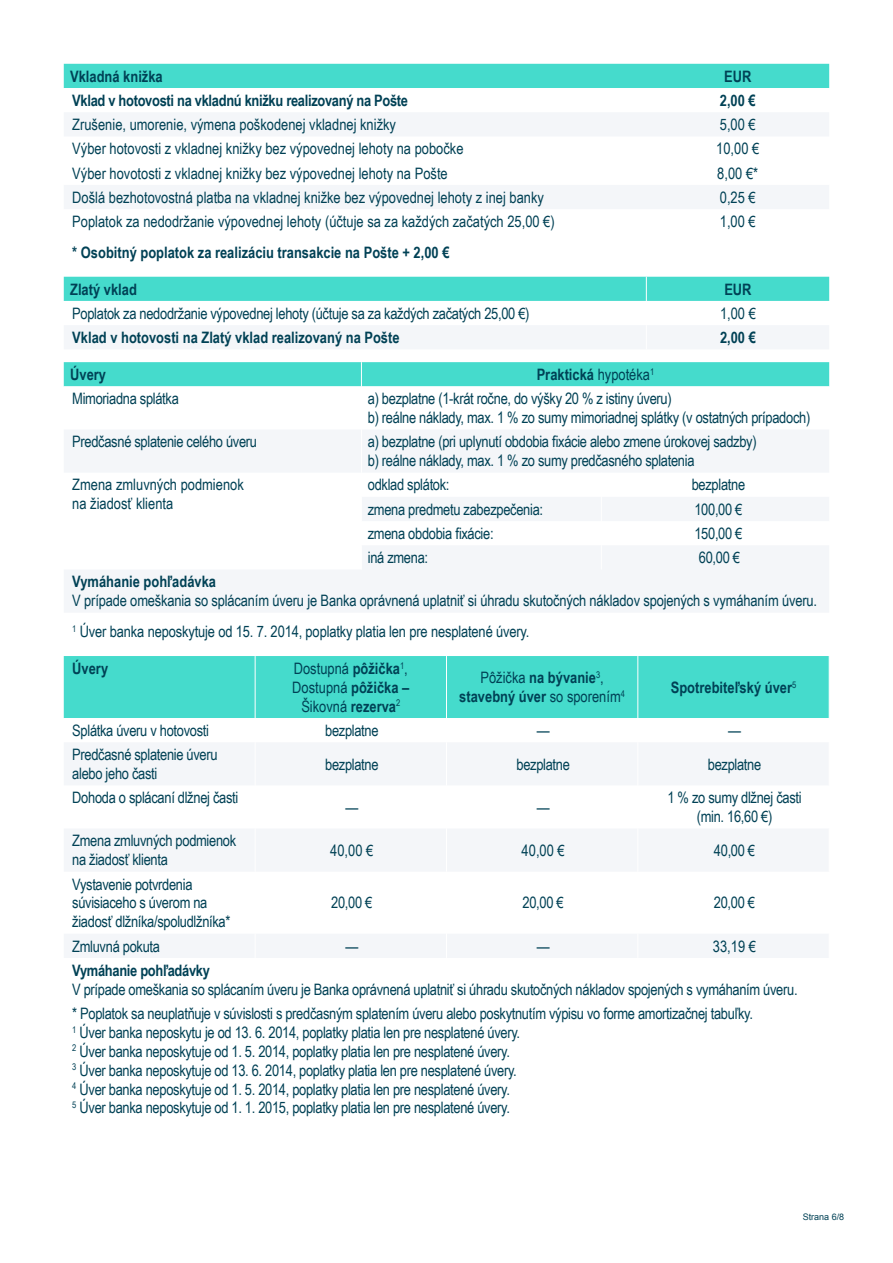
<style>
.page{position:relative;width:893px;height:1263px;background:#fff}
.page>*{position:absolute;margin:0;border:0;box-sizing:border-box;transform-origin:0 0}
.t1{font:15.75px/18.9px "Arial Narrow";letter-spacing:-.02em;color:#004155}
.t2{font:15.75px/18.9px "Arial Narrow";color:#004155}
.t3{font:700 15.75px/18.9px "Arial Narrow";color:#004155;text-align:center}
.t4{font:700 15.75px "Arial Narrow";letter-spacing:-.02em;color:#004155}
.t5{font:9px "Arial";color:#004155}
.s1{font-weight:400}
.s2{font-weight:700}
</style>
<div class="page">
<div style="left:64px;top:64px;width:765px;height:24px;background:#45dbcc"></div>
<svg style="left:64px;top:113px;width:765px;height:96px"></svg>
<svg style="left:64px;top:430px;width:765px;height:182px;fill:#f4f6f9"></svg>
<div style="left:64px;top:362px;width:765px;height:24px;background:#45dbcc"></div>
<svg style="left:601px;top:473px;width:1px;height:96px"></svg>
<hr style="left:361px;top:429px;width:1px;height:44px;background:#fff">
<svg style="left:361px;top:473px;width:1px;height:96px"></svg>
<div style="left:64px;top:656px;width:765px;height:62px;background:#45dbcc"></div>
<svg style="left:64px;top:743px;width:764px;height:215px;fill:#f4f6f9"></svg>
<hr style="left:255px;top:656px;width:1px;height:62px;background:#fff">
<hr style="left:446px;top:656px;width:1px;height:62px;background:#fff">
<hr style="left:637px;top:656px;width:1px;height:62px;background:#fff">
<hr style="left:255px;top:742px;width:1px;height:43px;background:#fff">
<hr style="left:446px;top:742px;width:1px;height:43px;background:#fff">
<hr style="left:637px;top:742px;width:1px;height:43px;background:#fff">
<hr style="left:255px;top:828px;width:1px;height:44px;background:#fff">
<hr style="left:446px;top:828px;width:1px;height:44px;background:#fff">
<hr style="left:637px;top:828px;width:1px;height:44px;background:#fff">
<svg style="left:255px;top:934px;width:1px;height:24px"></svg>
<svg style="left:446px;top:934px;width:1px;height:24px"></svg>
<svg style="left:637px;top:934px;width:1px;height:24px"></svg>
<hr style="left:255px;top:785px;width:1px;height:43px;background:#fff">
<hr style="left:446px;top:785px;width:1px;height:43px;background:#fff">
<hr style="left:637px;top:785px;width:1px;height:43px;background:#fff">
<hr style="left:255px;top:872px;width:1px;height:62px;background:#fff">
<hr style="left:446px;top:872px;width:1px;height:62px;background:#fff">
<hr style="left:637px;top:872px;width:1px;height:62px;background:#fff">
<svg style="left:64px;top:277px;width:765px;height:72px"></svg>
<p class="t3" style="left:70px;top:66px;width:94px">Vkladná knižka</p>
<p class="t3" style="left:724px;top:66px;width:29px">EUR</p>
<p class="t4" style="left:72px;top:88px;width:337px">Vklad v hotovosti na vkladnú knižku realizovaný na Pošte</p>
<p class="t3" style="left:720px;top:90px;width:37px">2,00 €</p>
<p class="t2" style="left:72px;top:114px;width:325px">Zrušenie, umorenie, výmena poškodenej vkladnej knižky</p>
<p class="t1" style="left:720px;top:114px;width:37px">5,00 €</p>
<p class="t2" style="left:72px;top:139px;width:393px">Výber hotovosti z vkladnej knižky bez výpovednej lehoty na pobočke</p>
<p class="t1" style="left:716px;top:139px;width:45px">10,00 €</p>
<p class="t2" style="left:72px;top:163px;width:377px">Výber hovotosti z vkladnej knižky bez výpovednej lehoty na Pošte</p>
<p class="t1" style="left:717px;top:163px;width:42px">8,00 €*</p>
<p class="t2" style="left:72px;top:187px;width:473px">Došlá bezhotovostná platba na vkladnej knižke bez výpovednej lehoty z inej banky</p>
<p class="t1" style="left:720px;top:187px;width:37px">0,25 €</p>
<p class="t2" style="left:72px;top:211px;width:484px">Poplatok za nedodržanie výpovednej lehoty (účtuje sa za každých začatých 25,00 €)</p>
<p class="t1" style="left:720px;top:211px;width:37px">1,00 €</p>
<p class="t3" style="left:72px;top:242px;width:379px">* Osobitný poplatok za realizáciu transakcie na Pošte + 2,00 €</p>
<p class="t3" style="left:70px;top:279px;width:68px">Zlatý vklad</p>
<p class="t3" style="left:724px;top:279px;width:29px">EUR</p>
<p class="t1" style="left:72px;top:303px;width:459px">Poplatok za nedodržanie výpovednej lehoty (účtuje sa za každých začatých 25,00 €)</p>
<p class="t1" style="left:720px;top:303px;width:37px">1,00 €</p>
<p class="t3" style="left:72px;top:327px;width:329px">Vklad v hotovosti na Zlatý vklad realizovaný na Pošte</p>
<p class="t3" style="left:720px;top:327px;width:37px">2,00 €</p>
<p class="t3" style="left:70px;top:364px;width:37px">Úvery</p>
<p class="t3" style="left:537px;top:364px;width:119px">Praktická <span class="s1">hypotéka</span><sup>1</sup></p>
<p class="t1" style="left:72px;top:389px;width:108px">Mimoriadna splátka</p>
<p class="t1" style="left:368px;top:389px;width:444px">a) bezplatne (1-krát ročne, do výšky 20 % z istiny úveru)<br>b) reálne náklady, max. 1 % zo sumy mimoriadnej splátky (v ostatných prípadoch)</p>
<p class="t1" style="left:72px;top:432px;width:186px">Predčasné splatenie celého úveru</p>
<p class="t1" style="left:368px;top:432px;width:390px">a) bezplatne (pri uplynutí obdobia fixácie alebo zmene úrokovej sadzby) b) reálne náklady, max. 1 % zo sumy predčasného splatenia</p>
<p class="t2" style="left:72px;top:475px;width:173px">Zmena zmluvných podmienok na žiadosť klienta</p>
<p class="t1" style="left:368px;top:475px;width:83px">odklad splátok:</p>
<p class="t1" style="left:692px;top:475px;width:55px">bezplatne</p>
<p class="t1" style="left:368px;top:499px;width:177px">zmena predmetu zabezpečenia:</p>
<p class="t1" style="left:694px;top:499px;width:50px">100,00 €</p>
<p class="t1" style="left:368px;top:523px;width:127px">zmena obdobia fixácie:</p>
<p class="t1" style="left:694px;top:523px;width:50px">150,00 €</p>
<p class="t1" style="left:368px;top:548px;width:62px">iná zmena:</p>
<p class="t1" style="left:699px;top:548px;width:43px">60,00 €</p>
<p class="t3" style="left:72px;top:572px;width:145px">Vymáhanie pohľadávka</p>
<p class="t1" style="left:72px;top:585px;width:746px;line-height:30.6px">V prípade omeškania so splácaním úveru je Banka oprávnená uplatniť si úhradu skutočných nákladov spojených s vymáhaním úveru.<br><sup>1</sup> Úver banka neposkytuje od 15. 7. 2014, poplatky platia len pre nesplatené úvery.</p>
<p class="t3" style="left:72px;top:658px;width:37px">Úvery</p>
<p class="t2" style="left:292px;top:658px;width:119px;text-align:center">Dostupná <span class="s2">pôžička</span><sup>1</sup>,<br>Dostupná <span class="s2">pôžička –<br></span>Šikovná <span class="s2">rezerva</span><sup>2</sup></p>
<p class="t3" style="left:459px;top:667px;width:167px"><span class="s1">Pôžička</span> na bývanie<sup>3</sup><span class="s1">, </span>stavebný úver <span class="s1">so sporením</span><sup>4</sup></p>
<p class="t3" style="left:671px;top:677px;width:127px">Spotrebiteľský úver<sup>5</sup></p>
<p class="t1" style="left:72px;top:720px;width:138px">Splátka úveru v hotovosti</p>
<p class="t1" style="left:325px;top:720px;width:55px">bezplatne</p>
<p class="t1" style="left:537px;top:720px;width:14px">—</p>
<p class="t1" style="left:728px;top:720px;width:14px">—</p>
<p class="t1" style="left:72px;top:744px;width:147px">Predčasné splatenie úveru alebo jeho časti</p>
<p class="t1" style="left:325px;top:754px;width:55px">bezplatne</p>
<p class="t1" style="left:516px;top:754px;width:55px">bezplatne</p>
<p class="t1" style="left:708px;top:754px;width:55px">bezplatne</p>
<p class="t1" style="left:72px;top:788px;width:168px">Dohoda o splácaní dlžnej časti</p>
<p class="t1" style="left:345px;top:797px;width:14px">—</p>
<p class="t1" style="left:537px;top:797px;width:14px">—</p>
<p class="t1" style="left:667px;top:788px;width:136px;text-align:center">1 % zo sumy dlžnej časti (min. 16,60 €)</p>
<p class="t1" style="left:72px;top:831px;width:165px">Zmena zmluvných podmienok na žiadosť klienta</p>
<p class="t1" style="left:330px;top:840px;width:45px">40,00 €</p>
<p class="t1" style="left:522px;top:840px;width:45px">40,00 €</p>
<p class="t1" style="left:714px;top:840px;width:43px">40,00 €</p>
<p class="t1" style="left:72px;top:874px;width:160px">Vystavenie potvrdenia súvisiaceho s úverom na žiadosť dlžníka/spoludlžníka*</p>
<p class="t1" style="left:331px;top:893px;width:43px">20,00 €</p>
<p class="t1" style="left:523px;top:893px;width:43px">20,00 €</p>
<p class="t1" style="left:714px;top:893px;width:43px">20,00 €</p>
<p class="t1" style="left:72px;top:936px;width:89px">Zmluvná pokuta</p>
<p class="t1" style="left:345px;top:936px;width:14px">—</p>
<p class="t1" style="left:537px;top:936px;width:14px">—</p>
<p class="t1" style="left:713px;top:936px;width:45px">33,19 €</p>
<p class="t4" style="left:72px;top:958px;width:139px">Vymáhanie pohľadávky</p>
<p class="t1" style="left:72px;top:976px;width:727px;line-height:24.2px">V prípade omeškania so splácaním úveru je Banka oprávnená uplatniť si úhradu skutočných nákladov spojených s vymáhaním úveru. * Poplatok sa neuplatňuje v súvislosti s predčasným splatením úveru alebo poskytnutím výpisu vo forme amortizačnej tabuľky.</p>
<p class="t1" style="left:72px;top:1022px;width:449px"><sup>1</sup> Úver banka neposkytu je od 13. 6. 2014, poplatky platia len pre nesplatené úvery.<br><sup>2</sup> Úver banka neposkytuje od 1. 5. 2014, poplatky platia len pre nesplatené úvery.<br><sup>3</sup> Úver banka neposkytuje od 13. 6. 2014, poplatky platia len pre nesplatené úvery.<br><sup>4</sup> Úver banka neposkytuje od 1. 5. 2014, poplatky platia len pre nesplatené úvery.<br><sup>5</sup> Úver banka neposkytuje od 1. 1. 2015, poplatky platia len pre nesplatené úvery.</p>
<p class="t5" style="left:803px;top:1211px;width:43px">Strana 6/8</p>
</div>
